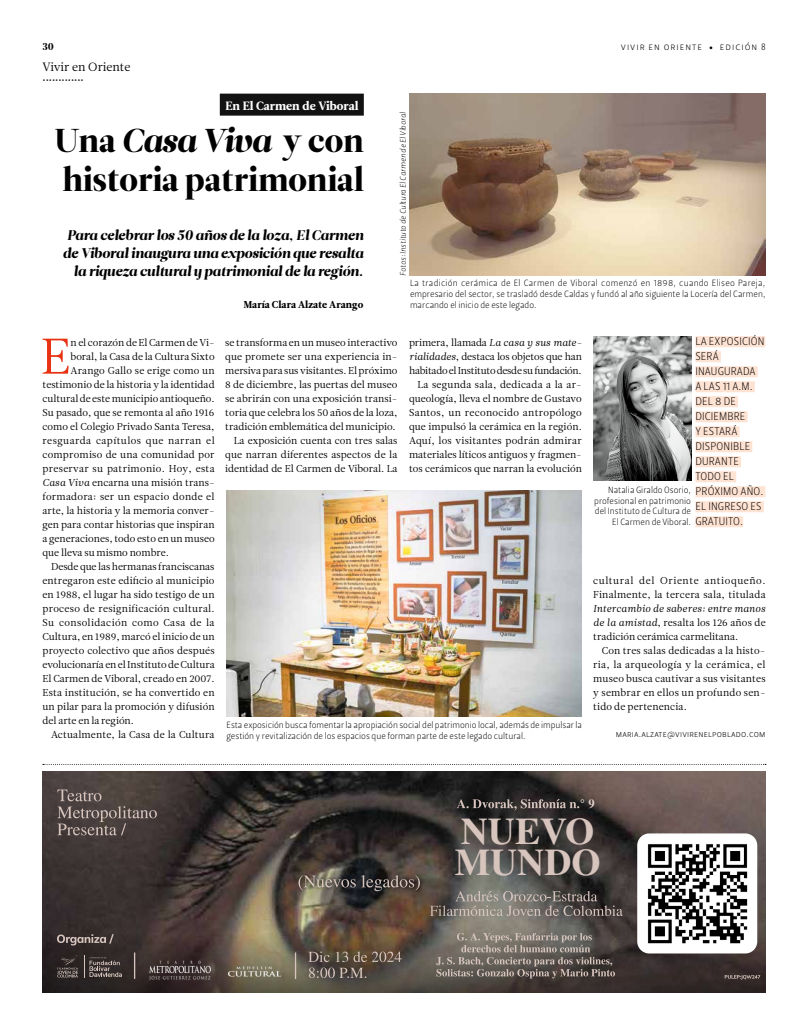
<style>
.page{position:relative;width:794px;height:1035px;background:#fff}
.page>*{position:absolute;margin:0;border:0;box-sizing:border-box;transform-origin:0 0}
.t1{font:50px "Leitura News Roman 1";color:#e73314}
.t2{font:700 37.5px/30.6px "STIX General";color:#d6c4bd}
.t3{font:33px/39.6px "Leitura Display";color:#000}
.t4{font:italic 14px/18px "Leitura Display";color:#000;text-align:right}
.t5{font:12px "Leitura News Roman 4";color:#fff}
.t6{font:12px "Leitura News Roman 1";color:#000}
.t7{font:11px/15px "Leitura Sans Grot 1";letter-spacing:.015em;color:#000}
.t8{font:10px/14px "Leitura News Roman 1";letter-spacing:.005em;color:#000;text-align:right}
.t9{font:10px/14px "Leitura News Roman 1";letter-spacing:.025em;color:#000}
.t10{font:10px "Leitura News Roman 1";letter-spacing:.04em;color:#000}
.t11{font:10px "Leitura News Italic 1";color:#000}
.t12{font:10px "Leitura News Roman 1";letter-spacing:.03em;color:#000}
.t13{font:10px "Leitura Sans Grot 1";letter-spacing:.1em;color:#000}
.t14{font:10px "Leitura News Roman 4";letter-spacing:.01em;color:#000}
.t15{font:10px "Leitura Display";color:#000}
.t16{font:9px/10.8px "Leitura Sans Grot 1";color:#000;text-align:justify}
.t17{font:9px "Leitura Sans Grot 1";letter-spacing:.02em;color:#000}
.t18{font:8px "Leitura Sans Italic 1";color:#000}
.t19{font:8px "Leitura Display";color:#000}
.s1{font-style:italic}
.s2{font-family:"Minion Pro"}
.s3{font-family:"Leitura News Italic 1"}
</style>
<div class="page">
<svg style="left:43px;top:764px;width:723px;height:1px"></svg>
<img style="left:410px;top:94px;width:355px;height:182px">
<div style="left:220px;top:94px;width:144px;height:22px;background:#121212"></div>
<img style="left:226px;top:490px;width:356px;height:226px">
<div style="left:695px;top:336px;width:70px;height:11px;background:#fee2d2"></div>
<div style="left:695px;top:351px;width:26px;height:11px;background:#fee2d2"></div>
<div style="left:695px;top:366px;width:62px;height:11px;background:#fee2d2"></div>
<div style="left:695px;top:381px;width:59px;height:11px;background:#fee2d2"></div>
<div style="left:695px;top:396px;width:43px;height:11px;background:#fee2d2"></div>
<div style="left:695px;top:411px;width:52px;height:11px;background:#fee2d2"></div>
<div style="left:695px;top:426px;width:44px;height:11px;background:#fee2d2"></div>
<div style="left:695px;top:441px;width:57px;height:11px;background:#fee2d2"></div>
<div style="left:695px;top:456px;width:46px;height:11px;background:#fee2d2"></div>
<div style="left:695px;top:471px;width:41px;height:11px;background:#fee2d2"></div>
<div style="left:695px;top:486px;width:70px;height:11px;background:#fee2d2"></div>
<div style="left:695px;top:501px;width:69px;height:11px;background:#fee2d2"></div>
<div style="left:695px;top:516px;width:48px;height:11px;background:#fee2d2"></div>
<img style="left:593px;top:337px;width:98px;height:144px">
<img style="left:42px;top:771px;width:723px;height:163px">
<svg style="left:42px;top:934px;width:723px;height:58px;background:#483e37"></svg>
<svg style="left:465px;top:891px;width:157px;height:25px;background:#746f69"></svg>
<img style="left:281px;top:857px;width:184px;height:79px">
<img style="left:287px;top:863px;width:159px;height:54px">
<img style="left:294px;top:871px;width:130px;height:24px">
<svg style="left:298px;top:875px;width:122px;height:16px;background:#5d5650"></svg>
<svg style="left:457px;top:799px;width:137px;height:11px;background:#524b4a"></svg>
<svg style="left:57px;top:789px;width:100px;height:46px;background:#5d524f"></svg>
<svg style="left:57px;top:934px;width:57px;height:11px"></svg>
<img style="left:227px;top:963px;width:55px;height:17px">
<img style="left:148px;top:959px;width:64px;height:22px">
<svg style="left:57px;top:955px;width:21px;height:22px"></svg>
<svg style="left:85px;top:955px;width:37px;height:22px"></svg>
<svg style="left:295px;top:952px;width:1px;height:26px"></svg>
<svg style="left:134px;top:952px;width:1px;height:26px"></svg>
<svg style="left:724px;top:975px;width:36px;height:4px"></svg>
<div style="left:637px;top:833px;width:120px;height:120px;background:#fff;border-radius:12px"></div>
<svg style="left:308px;top:951px;width:93px;height:27px;background:#63584e"></svg>
<svg style="left:436px;top:933px;width:179px;height:45px;background:#746d66"></svg>
<img style="left:647px;top:844px;width:101px;height:100px">
<p class="t15" style="left:43px;top:41px;width:13px">30</p>
<p class="t6" style="left:43px;top:60px;width:89px">Vivir en Oriente</p>
<p class="t19" style="left:43px;top:75px;width:43px">•••••••••••••</p>
<p class="t5" style="left:225px;top:98px;width:134px">En El Carmen de Viboral</p>
<h3 class="t3" style="left:55px;top:121px;width:310px">Una <span class="s1">Casa Viva</span> y con historia patrimonial</h3>
<h3 class="t4" style="left:63px;top:226px;width:302px">Para celebrar los 50 años de la loza, El Carmen de Viboral inaugura una exposición que resalta la riqueza cultural y patrimonial de la región.</h3>
<p class="t14" style="left:243px;top:298px;width:121px">María Clara Alzate Arango</p>
<p class="t18" style="left:398px;top:276px;width:165px;rotate:-90deg">Fotos: Instituto de Cultura El Carmen de El Viboral</p>
<p class="t13" style="left:621px;top:41px;width:146px">vivir en oriente <span class="s2">•</span> edición 8</p>
<p class="t16" style="left:410px;top:278px;width:357px">La tradición cerámica de El Carmen de Viboral comenzó en 1898, cuando Eliseo Pareja, empresario del sector, se trasladó desde Caldas y fundó al año siguiente la Locería del Carmen, marcando el inicio de este legado.</p>
<h1 class="t1" style="left:41px;top:327px;width:31px">E</h1>
<p class="t8" style="left:71px;top:335px;width:146px">n el corazón de El Carmen de Vi-</p>
<p class="t8" style="left:71px;top:349px;width:146px">boral, la Casa de la Cultura Sixto</p>
<p class="t8" style="left:71px;top:363px;width:146px">Arango Gallo se erige como un</p>
<p class="t8" style="left:43px;top:377px;width:174px">testimonio de la historia y la identidad</p>
<p class="t8" style="left:43px;top:391px;width:174px">cultural de este municipio antioqueño.</p>
<p class="t8" style="left:43px;top:405px;width:173px">Su pasado, que se remonta al año 1916</p>
<p class="t8" style="left:43px;top:419px;width:174px">como el Colegio Privado Santa Teresa,</p>
<p class="t10" style="left:43px;top:434px;width:174px">resguarda capítulos que narran el</p>
<p class="t8" style="left:43px;top:447px;width:173px">compromiso de una comunidad por</p>
<p class="t12" style="left:43px;top:462px;width:174px">preservar su patrimonio. Hoy, esta</p>
<p class="t8" style="left:43px;top:475px;width:174px"><span class="s3">Casa Viva</span> encarna una misión trans-</p>
<p class="t9" style="left:43px;top:489px;width:173px">formadora: ser un espacio donde el</p>
<p class="t8" style="left:43px;top:503px;width:174px">arte, la historia y la memoria conver-</p>
<p class="t8" style="left:43px;top:517px;width:173px">gen para contar historias que inspiran</p>
<p class="t8" style="left:43px;top:531px;width:174px">a generaciones, todo esto en un museo</p>
<p class="t8" style="left:43px;top:545px;width:128px">que lleva su mismo nombre.</p>
<p class="t8" style="left:51px;top:559px;width:165px">Desde que las hermanas franciscanas</p>
<p class="t8" style="left:43px;top:573px;width:173px">entregaron este edificio al municipio</p>
<p class="t8" style="left:43px;top:587px;width:173px">en 1988, el lugar ha sido testigo de un</p>
<p class="t9" style="left:43px;top:601px;width:174px">proceso de resignificación cultural.</p>
<p class="t10" style="left:43px;top:616px;width:174px">Su consolidación como Casa de la</p>
<p class="t8" style="left:43px;top:629px;width:174px">Cultura, en 1989, marcó el inicio de un</p>
<p class="t8" style="left:43px;top:643px;width:174px">proyecto colectivo que años después</p>
<p class="t8" style="left:43px;top:657px;width:174px">evolucionaría en el Instituto de Cultura</p>
<p class="t8" style="left:43px;top:671px;width:174px">El Carmen de Viboral, creado en 2007.</p>
<p class="t8" style="left:43px;top:685px;width:174px">Esta institución, se ha convertido en</p>
<p class="t8" style="left:43px;top:699px;width:174px">un pilar para la promoción y difusión</p>
<p class="t8" style="left:43px;top:713px;width:93px">del arte en la región.</p>
<p class="t8" style="left:51px;top:727px;width:165px">Actualmente, la Casa de la Cultura</p>
<p class="t8" style="left:225px;top:335px;width:174px">se transforma en un museo interactivo que promete ser una experiencia in&shy;mersiva para sus visitantes. El próximo 8 de diciembre, las puertas del museo se abrirán con una exposición transi&shy;toria que celebra los 50 años de la loza, tradición emblemática del municipio.<br>La exposición cuenta con tres salas que narran diferentes aspectos de la identidad de El Carmen de Viboral. La</p>
<p class="t8" style="left:409px;top:335px;width:174px">primera, llamada <span class="s3">La casa y sus mate&shy;rialidades</span>, destaca los objetos que han habitado el Instituto desde su fundación.<br>La segunda sala, dedicada a la ar&shy;queología, lleva el nombre de Gustavo Santos, un reconocido antropólogo que impulsó la cerámica en la región.<br>Aquí, los visitantes podrán admirar materiales líticos antiguos y fragmen&shy;tos cerámicos que narran la evolución</p>
<p class="t16" style="left:226px;top:719px;width:357px">Esta exposición busca fomentar la apropiación social del patrimonio local, además de impulsar la gestión y revitalización de los espacios que forman parte de este legado cultural.</p>
<p class="t7" style="left:695px;top:334px;width:71px">LA EXPOSICIÓN<br>SERÁ<br>INAUGURADA<br>A LAS 11 A.M.<br>DEL 8 DE<br>DICIEMBRE<br>Y ESTARÁ<br>DISPONIBLE<br>DURANTE<br>TODO EL<br>PRÓXIMO AÑO.<br>EL INGRESO ES<br>GRATUITO.</p>
<p class="t16" style="left:594px;top:484px;width:98px;text-align:right">Natalia Giraldo Osorio, profesional en patrimonio del Instituto de Cultura de<br>El Carmen de Viboral.</p>
<p class="t9" style="left:593px;top:573px;width:174px">cultural del Oriente antioqueño.<br>Finalmente, la tercera sala, titulada</p>
<p class="t11" style="left:593px;top:602px;width:174px">Intercambio de saberes: entre manos</p>
<p class="t8" style="left:593px;top:615px;width:174px;text-align:left"><span class="s3">de la amistad</span>, resalta los 126 años de tradición cerámica carmelitana.</p>
<p class="t8" style="left:593px;top:643px;width:174px;text-align:justify;text-indent:8px">Con tres salas dedicadas a la histo&shy;ria, la arqueología y la cerámica, el museo busca cautivar a sus visitantes y sembrar en ellos un profundo sen&shy;tido de pertenencia.</p>
<p class="t17" style="left:616px;top:729px;width:151px">maria.alzate@vivirenelpoblado.com</p>
<h2 class="t2" style="left:455px;top:817px;width:147px">NUEVO<br>MUNDO</h2>
</div>
